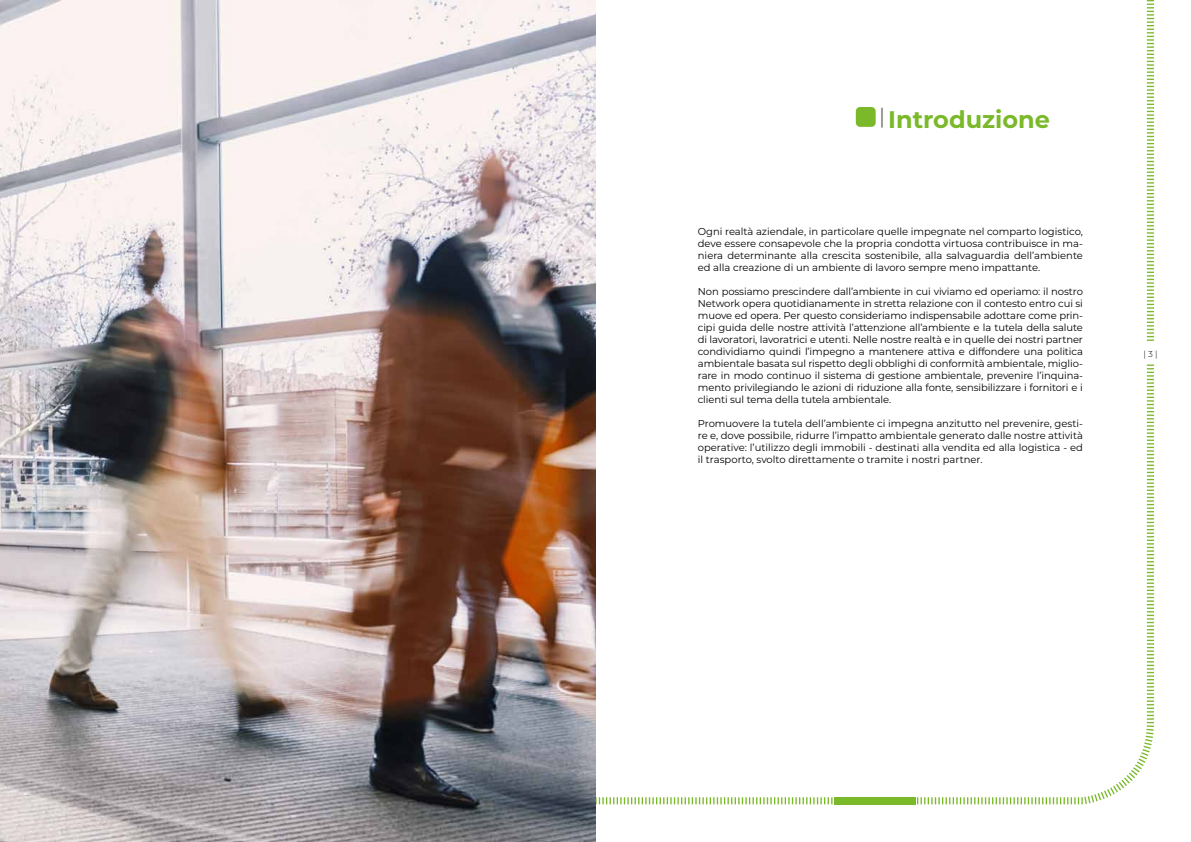
<style>
.page{position:relative;width:1191px;height:842px;background:#fff}
.page>*{position:absolute;margin:0;border:0;box-sizing:border-box;transform-origin:0 0}
.t1{font:700 24px "Montserrat";color:#7ab929}
.t2{font:10px/12px "Montserrat";letter-spacing:-.005em;color:#000;text-align:justify}
.t3{font:300 8.6px "Montserrat";color:#000}
</style>
<div class="page">
<svg style="left:595px;top:0;width:559px;height:806px"></svg>
<div style="left:834px;top:797px;width:82px;height:7px;background:#7ab929"></div>
<div style="left:1109px;top:343px;width:82px;height:21px;background:#fff"></div>
<div style="left:855px;top:107px;width:20px;height:20px;background:#7ab929;border-radius:4px"></div>
<hr style="left:881px;top:108px;width:2px;height:20px;background:#9d9d9c">
<img style="left:0;top:0;width:595px;height:842px">
<h1 class="t1" style="left:888px;top:102px;width:163px">Introduzione</h1>
<p class="t2" style="left:698px;top:225px;width:386px">Ogni realtà aziendale, in particolare quelle impegnate nel comparto logistico, deve essere consapevole che la propria condotta virtuosa contribuisce in ma&shy;niera determinante alla crescita sostenibile, alla salvaguardia dell’ambiente ed alla creazione di un ambiente di lavoro sempre meno impattante.</p>
<p class="t2" style="left:698px;top:285px;width:386px">Non possiamo prescindere dall’ambiente in cui viviamo ed operiamo: il nostro Network opera quotidianamente in stretta relazione con il contesto entro cui si muove ed opera. Per questo consideriamo indispensabile adottare come prin&shy;cipi guida delle nostre attività l’attenzione all’ambiente e la tutela della salute di lavoratori, lavoratrici e utenti. Nelle nostre realtà e in quelle dei nostri partner condividiamo quindi l’impegno a mantenere attiva e diffondere una politica ambientale basata sul rispetto degli obblighi di conformità ambientale, miglio&shy;rare in modo continuo il sistema di gestione ambientale, prevenire l’inquina&shy;mento privilegiando le azioni di riduzione alla fonte, sensibilizzare i fornitori e i clienti sul tema della tutela ambientale.</p>
<p class="t2" style="left:698px;top:417px;width:386px">Promuovere la tutela dell’ambiente ci impegna anzitutto nel prevenire, gesti&shy;re e, dove possibile, ridurre l’impatto ambientale generato dalle nostre attività operative: l’utilizzo degli immobili - destinati alla vendita ed alla logistica - ed il trasporto, svolto direttamente o tramite i nostri partner.</p>
<p class="t3" style="left:1143px;top:348px;width:16px">| 3 |</p>
</div>
